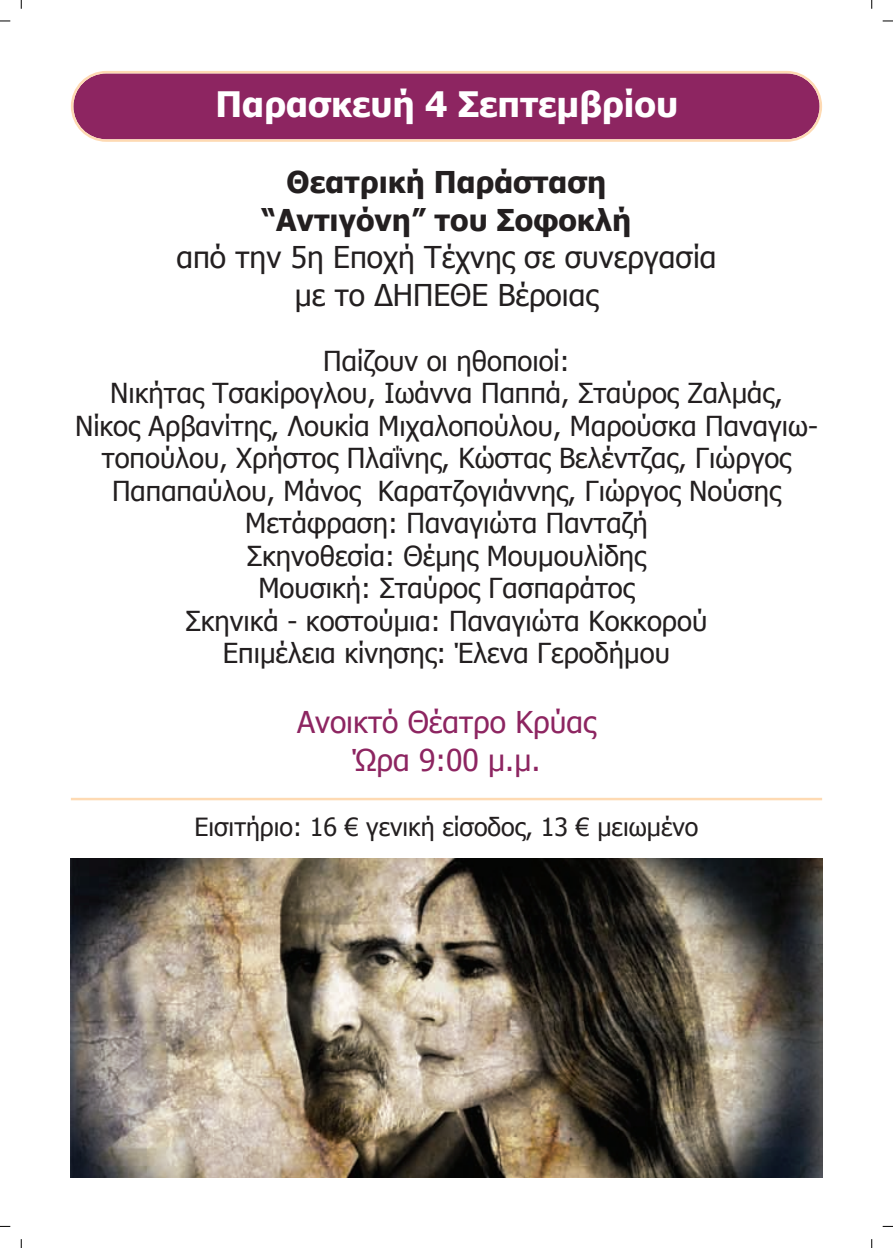
<style>
.page{position:relative;width:893px;height:1248px;background:#fff}
.page>*{position:absolute;margin:0;border:0;box-sizing:border-box;transform-origin:0 0}
.t1{font:700 35px "Tahoma";color:#fff}
.t2{font:30px/37.5px "Tahoma";color:#231f20;text-align:center}
.t3{font:700 30px/37.5px "Tahoma";color:#231f20;text-align:center}
.t4{font:30px/37.5px "Tahoma";color:#8d2561;text-align:center}
.t5{font:27.5px/32.5px "Tahoma";color:#231f20;text-align:center}
.t6{font:25px "Tahoma";color:#231f20}
</style>
<div class="page">
<svg style="left:71px;top:71px;width:751px;height:71px;background:#98386b"></svg>
<hr style="left:71px;top:797px;width:751px;height:3px;background:#fedab3">
<img style="left:71px;top:858px;width:751px;height:318px">
<p class="t1" style="left:215px;top:82px;width:464px">Παρασκευή 4 Σεπτεμβρίου</p>
<p class="t3" style="left:261px;top:162px;width:371px">Θεατρική Παράσταση “Αντιγόνη” του Σοφοκλή</p>
<p class="t2" style="left:176px;top:237px;width:542px">από την 5η Εποχή Τέχνης σε συνεργασία με το ΔΗΠΕΘΕ Βέροιας</p>
<p class="t5" style="left:75px;top:343px;width:744px">Παίζουν οι ηθοποιοί:<br>Nικήτας Τσακίρογλου, Ιωάννα Παππά, Σταύρος Ζαλμάς, Νίκος Αρβανίτης, Λουκία Μιχαλοπούλου, Μαρούσκα Παναγιω&shy;τοπούλου, Χρήστος Πλαΐνης, Κώστας Βελέντζας, Γιώργος Παπαπαύλου, Μάνος Καρατζογιάννης, Γιώργος Νούσης Μετάφραση: Παναγιώτα Πανταζή<br>Σκηνοθεσία: Θέμης Μουμουλίδης<br>Μουσική: Σταύρος Γασπαράτος<br>Σκηνικά - κοστούμια: Παναγιώτα Κοκκορού<br>Επιμέλεια κίνησης: Έλενα Γεροδήμου</p>
<p class="t4" style="left:297px;top:702px;width:300px">Ανοικτό Θέατρο Κρύας<br>Ώρα 9:00 μ.μ.</p>
<p class="t6" style="left:194px;top:811px;width:505px">Εισιτήριο: 16 € γενική είσοδος, 13 € μειωμένο</p>
</div>
